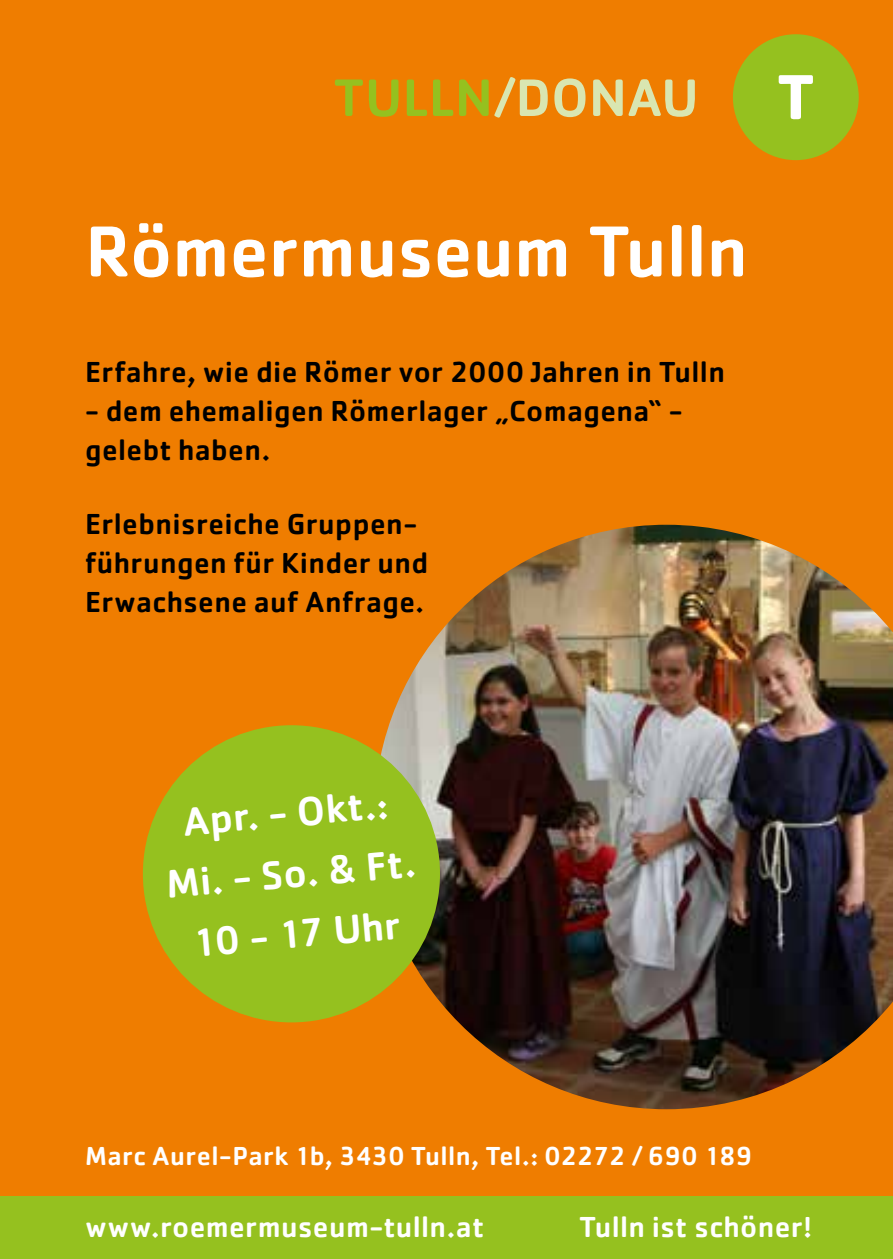
<style>
.page{position:relative;width:893px;height:1259px;background:#ef7d00}
.page>*{position:absolute;margin:0;border:0;box-sizing:border-box;transform-origin:0 0}
.t1{font:500 74.7px "Cachet Std";color:#fff}
.t2{font:500 54.6px "Cachet Std";letter-spacing:.01em;color:#d9e6b1}
.t3{font:500 41.1px/60.6px "Cachet Std";color:#fff;text-align:center}
.t4{font:500 30px/39px "Cachet Std";letter-spacing:.015em;color:#000}
.t5{font:500 30px "Cachet Std";letter-spacing:.01em;color:#fff}
.t6{font:500 27px "Cachet Std";letter-spacing:.01em;color:#fff}
.s1{color:#95c11f}
</style>
<div class="page">
<div style="left:733px;top:34px;width:126px;height:126px;background:#95c11f;border-radius:50%"></div>
<svg style="left:779px;top:75px;width:34px;height:45px"></svg>
<div style="left:0;top:1196px;width:893px;height:63px;background:#95c11f"></div>
<img style="left:375px;top:525px;width:518px;height:584px">
<div style="left:143px;top:725px;width:297px;height:297px;background:#95c11f;border-radius:50%"></div>
<h2 class="t2" style="left:333px;top:64px;width:367px"><span class="s1">TULLN</span>/DONAU</h2>
<h1 class="t1" style="left:85px;top:205px;width:664px">Römermuseum Tulln</h1>
<p class="t4" style="left:85px;top:352px;width:641px">Erfahre, wie die Römer vor 2000 Jahren in Tulln</p>
<p class="t4" style="left:85px;top:391px;width:599px">- dem ehemaligen Römerlager „Comagena“ - gelebt haben.</p>
<p class="t4" style="left:85px;top:503px;width:345px">Erlebnisreiche Gruppen&shy;führungen für Kinder und<br>Erwachsene auf Anfrage.</p>
<h3 class="t3" style="left:158px;top:792px;width:252px;rotate:-5deg">Apr. - Okt.:<br>Mi. - So. &amp; Ft.<br>10 - 17 Uhr</h3>
<p class="t6" style="left:85px;top:1139px;width:669px">Marc Aurel-Park 1b, 3430 Tulln, Tel.: 02272 / 690 189</p>
<p class="t5" style="left:85px;top:1208px;width:401px">www.roemermuseum-tulln.at</p>
<p class="t5" style="left:579px;top:1208px;width:235px">Tulln ist schöner!</p>
</div>
